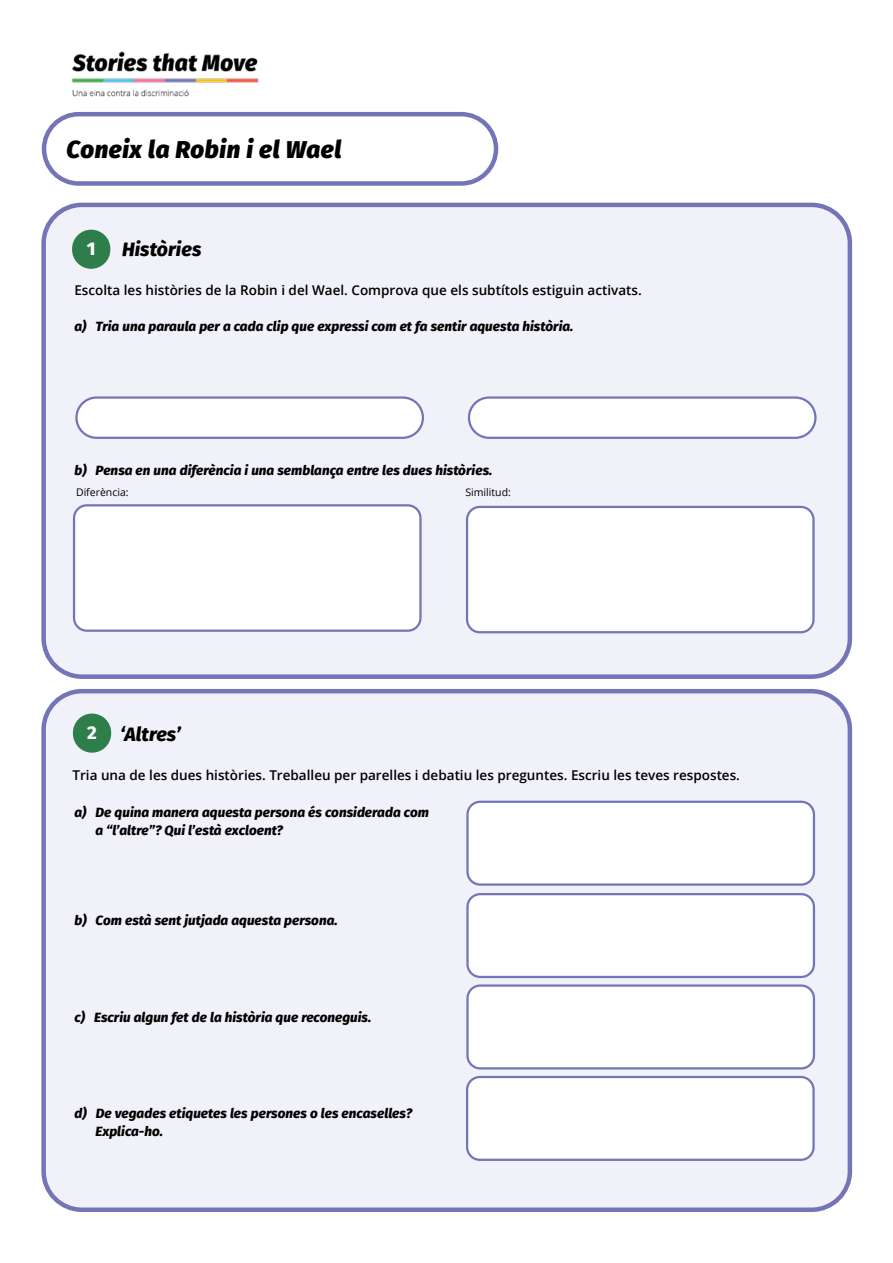
<style>
.page{position:relative;width:893px;height:1263px;background:#fff}
.page>*{position:absolute;margin:0;border:0;box-sizing:border-box;transform-origin:0 0}
.t1{font:italic 900 24px "Fira Sans";letter-spacing:.025em;color:#000}
.t2{font:italic 800 19.5px "Fira Sans";letter-spacing:.005em;color:#000}
.t3{font:800 18.45px "Fira Sans";color:#fff}
.t4{font:italic 800 13.5px/18px "Fira Sans";letter-spacing:.005em;color:#000}
.t5{font:600 13.5px "Open Sans";color:#000}
.t6{font:10.5px "Open Sans";color:#000}
</style>
<div class="page">
<div style="left:42px;top:112px;width:456px;height:74px;border:4px solid #7375b6;border-radius:35px"></div>
<img style="left:56px;top:51px;width:221px;height:68px">
<div style="left:44px;top:691px;width:806px;height:519px;background:#f1f1f9;border-radius:38px"></div>
<div style="left:41px;top:689px;width:811px;height:523px;border:4px solid #7375b6;border-radius:38px"></div>
<div style="left:44px;top:205px;width:806px;height:472px;background:#f1f1f9;border-radius:38px"></div>
<div style="left:41px;top:203px;width:811px;height:476px;border:4px solid #7375b6;border-radius:38px"></div>
<div style="left:72px;top:230px;width:38px;height:39px;background:#2d7e4b;border-radius:19px"></div>
<div style="left:467px;top:985px;width:347px;height:83px;background:#fff;border-radius:13px"></div>
<div style="left:466px;top:984px;width:349px;height:85px;border:2px solid #7375b6;border-radius:13px"></div>
<div style="left:76px;top:397px;width:347px;height:41px;background:#fff;border-radius:20px"></div>
<div style="left:75px;top:396px;width:349px;height:43px;border:2px solid #7375b6;border-radius:20px"></div>
<div style="left:469px;top:397px;width:346px;height:41px;background:#fff;border-radius:20px"></div>
<div style="left:468px;top:396px;width:348px;height:43px;border:2px solid #7375b6;border-radius:20px"></div>
<div style="left:74px;top:505px;width:346px;height:126px;background:#fff;border-radius:13px"></div>
<div style="left:73px;top:504px;width:349px;height:128px;border:2px solid #7375b6;border-radius:13px"></div>
<div style="left:467px;top:507px;width:346px;height:125px;background:#fff;border-radius:13px"></div>
<div style="left:466px;top:506px;width:349px;height:127px;border:2px solid #7375b6;border-radius:13px"></div>
<div style="left:467px;top:802px;width:347px;height:82px;background:#fff;border-radius:13px"></div>
<div style="left:466px;top:801px;width:349px;height:85px;border:2px solid #7375b6;border-radius:13px"></div>
<div style="left:467px;top:894px;width:347px;height:83px;background:#fff;border-radius:13px"></div>
<div style="left:466px;top:893px;width:349px;height:85px;border:2px solid #7375b6;border-radius:13px"></div>
<div style="left:73px;top:713px;width:38px;height:40px;background:#2d7e4b;border-radius:19px"></div>
<div style="left:467px;top:1077px;width:346px;height:83px;background:#fff;border-radius:13px"></div>
<div style="left:466px;top:1076px;width:349px;height:85px;border:2px solid #7375b6;border-radius:13px"></div>
<h1 class="t1" style="left:67px;top:128px;width:276px">Coneix la Robin i el Wael</h1>
<h2 class="t2" style="left:122px;top:233px;width:81px">Històries</h2>
<p class="t5" style="left:74px;top:281px;width:569px">Escolta les històries de la Robin i del Wael. Comprova que els subtítols estiguin activats.</p>
<p class="t4" style="left:74px;top:317px;width:501px">a) Tria una paraula per a cada clip que expressi com et fa sentir aquesta història.</p>
<h3 class="t3" style="left:87px;top:233px;width:10px">1</h3>
<p class="t4" style="left:74px;top:461px;width:419px">b) Pensa en una diferència i una semblança entre les dues històries.</p>
<p class="t6" style="left:76px;top:485px;width:54px">Diferència:</p>
<p class="t6" style="left:465px;top:485px;width:47px">Similitud:</p>
<h2 class="t2" style="left:120px;top:717px;width:62px">‘Altres’</h2>
<p class="t5" style="left:72px;top:765px;width:669px">Tria una de les dues històries. Treballeu per parelles i debatiu les preguntes. Escriu les teves respostes.</p>
<p class="t4" style="left:95px;top:803px;width:335px;text-indent:-21px">a) De quina manera aquesta persona és considerada com a “l’altre”? Qui l’està excloent?</p>
<h3 class="t3" style="left:87px;top:716px;width:11px">2</h3>
<p class="t4" style="left:74px;top:911px;width:265px">b) Com està sent jutjada aquesta persona.</p>
<p class="t4" style="left:74px;top:1007px;width:298px">c) Escriu algun fet de la història que reconeguis.</p>
<p class="t4" style="left:95px;top:1103px;width:318px;text-indent:-21px">d) De vegades etiquetes les persones o les encaselles?<br>Explica-ho.</p>
</div>
